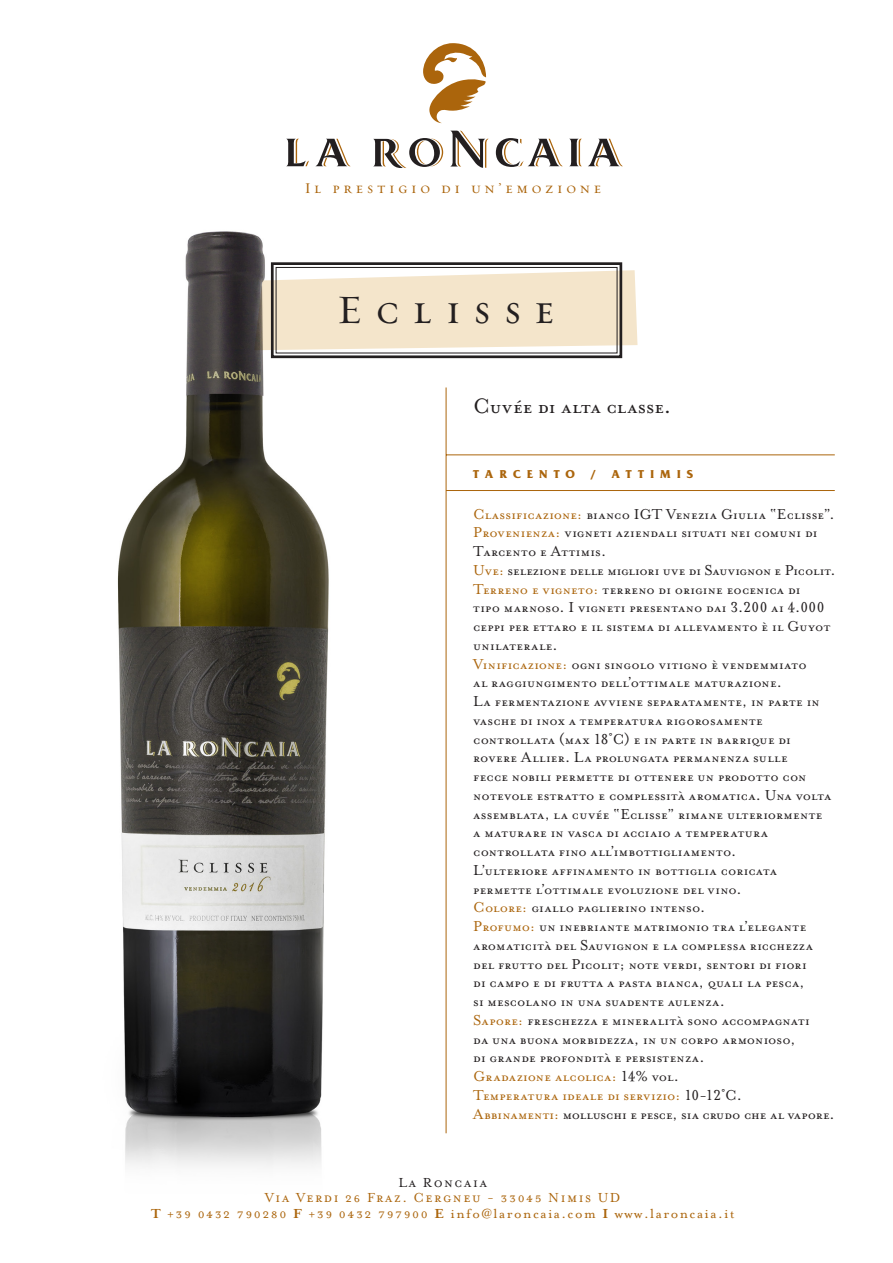
<style>
.page{position:relative;width:893px;height:1263px;background:#fff}
.page>*{position:absolute;margin:0;border:0;box-sizing:border-box;transform-origin:0 0}
.t1{font:40.5px "Requiem Text HTF Small Caps";letter-spacing:.33em;color:#231f20}
.t2{font:24px "Mrs Eaves Petite Caps";color:#231f20}
.t3{font:16.5px/18.8px "Mrs Eaves Petite Caps";letter-spacing:.01em;color:#231f20}
.t4{font:16.5px "Mrs Eaves Petite Caps";letter-spacing:.01em;color:#ab650c}
.t5{font:15px "Mrs Eaves Roman";letter-spacing:.1em;color:#ab650c}
.t6{font:15px "Mrs Eaves Small Caps";letter-spacing:.1em;color:#ab650c}
.t7{font:15px "Requiem Text HTF Small Caps";letter-spacing:.25em;color:#ab650c}
.t8{font:15px "Mrs Eaves Small Caps";letter-spacing:.1em;color:#231f20}
.t9{font:700 12px "Friz Quadrata";letter-spacing:.515em;color:#ab650c}
.s1{color:#ab650c}
.s2{color:#231f20}
.s3{font-family:"Mrs Eaves";font-weight:700}
.s4{font-family:"Mrs Eaves Small Caps"}
</style>
<div class="page">
<img style="left:117px;top:231px;width:294px;height:936px">
<hr style="left:446px;top:387px;width:1px;height:746px;background:#ab650c">
<hr style="left:446px;top:490px;width:389px;height:1px;background:#ab650c">
<hr style="left:446px;top:455px;width:389px;height:1px;background:#ab650c">
<svg style="left:423px;top:43px;width:63px;height:80px"></svg>
<svg style="left:450px;top:131px;width:38px;height:37px"></svg>
<svg style="left:373px;top:138px;width:70px;height:30px"></svg>
<svg style="left:286px;top:139px;width:23px;height:27px"></svg>
<svg style="left:316px;top:139px;width:34px;height:27px"></svg>
<svg style="left:569px;top:139px;width:13px;height:27px"></svg>
<svg style="left:496px;top:138px;width:67px;height:29px"></svg>
<svg style="left:588px;top:139px;width:35px;height:27px"></svg>
<div style="left:271px;top:262px;width:351px;height:96px;border:3px solid #231f20"></div>
<svg style="left:254px;top:266px;width:383px;height:88px;background:#e9ddc9"></svg>
<p class="t7" style="left:304px;top:179px;width:298px">Il prestigio di un’emozione</p>
<p class="t1" style="left:337px;top:286px;width:219px">Eclisse</p>
<p class="t2" style="left:473px;top:393px;width:200px">Cuvée di alta classe.</p>
<p class="t9" style="left:473px;top:467px;width:103px">TARCENTO</p>
<p class="t9" style="left:590px;top:467px;width:7px">/</p>
<p class="t9" style="left:611px;top:467px;width:83px">ATTIMIS</p>
<p class="t3" style="left:473px;top:505px;width:363px"><span class="s1">Classificazione:</span> bianco IGT Venezia Giulia “Eclisse”.</p>
<p class="t3" style="left:473px;top:523px;width:346px"><span class="s1">Provenienza:</span> vigneti aziendali situati nei comuni di<br>Tarcento e Attimis.</p>
<p class="t3" style="left:473px;top:561px;width:364px"><span class="s1">Uve:</span> selezione delle migliori uve di Sauvignon e Picolit.</p>
<p class="t3" style="left:473px;top:580px;width:359px"><span class="s1">Terreno e vigneto:</span> terreno di origine eocenica di tipo marnoso. I vigneti presentano dai 3.200 ai 4.000 ceppi per ettaro e il sistema di allevamento è il Guyot unilaterale.</p>
<p class="t3" style="left:473px;top:655px;width:335px"><span class="s1">Vinificazione:</span> ogni singolo vitigno è vendemmiato</p>
<p class="t3" style="left:473px;top:673px;width:310px">al raggiungimento dell’ottimale maturazione.</p>
<p class="t3" style="left:473px;top:692px;width:348px">La fermentazione avviene separatamente, in parte in</p>
<p class="t3" style="left:473px;top:711px;width:360px">vasche di inox a temperatura rigorosamente controllata (max 18˚C) e in parte in barrique di rovere Allier. La prolungata permanenza sulle<br>fecce nobili permette di ottenere un prodotto con notevole estratto e complessità aromatica. Una volta assemblata, la cuvée “Eclisse” rimane ulteriormente a maturare in vasca di acciaio a temperatura controllata fino all’imbottigliamento.</p>
<p class="t3" style="left:473px;top:861px;width:305px">L’ulteriore affinamento in bottiglia coricata permette l’ottimale evoluzione del vino.</p>
<p class="t3" style="left:473px;top:898px;width:233px"><span class="s1">Colore:</span> giallo paglierino intenso.</p>
<p class="t3" style="left:473px;top:917px;width:341px"><span class="s1">Profumo:</span> un inebriante matrimonio tra l’elegante aromaticità del Sauvignon e la complessa ricchezza del frutto del Picolit; note verdi, sentori di fiori</p>
<p class="t3" style="left:473px;top:973px;width:333px">di campo e di frutta a pasta bianca, quali la pesca,</p>
<p class="t3" style="left:473px;top:992px;width:253px">si mescolano in una suadente aulenza.</p>
<p class="t3" style="left:473px;top:1011px;width:338px"><span class="s1">Sapore:</span> freschezza e mineralità sono accompagnati</p>
<p class="t3" style="left:473px;top:1030px;width:324px">da una buona morbidezza, in un corpo armonioso,</p>
<p class="t3" style="left:473px;top:1048px;width:233px">di grande profondità e persistenza.</p>
<p class="t4" style="left:473px;top:1068px;width:207px">Gradazione alcolica: <span class="s2">14% vol.</span></p>
<p class="t4" style="left:473px;top:1086px;width:270px">Temperatura ideale di servizio: <span class="s2">10-12˚C.</span></p>
<p class="t3" style="left:473px;top:1105px;width:363px"><span class="s1">Abbinamenti:</span> molluschi e pesce, sia crudo che al vapore.</p>
<p class="t8" style="left:398px;top:1175px;width:90px">La Roncaia</p>
<p class="t6" style="left:265px;top:1190px;width:357px">Via Verdi 26 Fraz. Cergneu - 33045 Nimis UD</p>
<p class="t5" style="left:151px;top:1205px;width:585px"><span class="s3">T</span> <span class="s4">+39 0432 790280</span> <span class="s3">F</span> <span class="s4">+39 0432 797900</span> <span class="s3">E</span> info@laroncaia.com <span class="s3">I</span> www.laroncaia.it</p>
</div>
